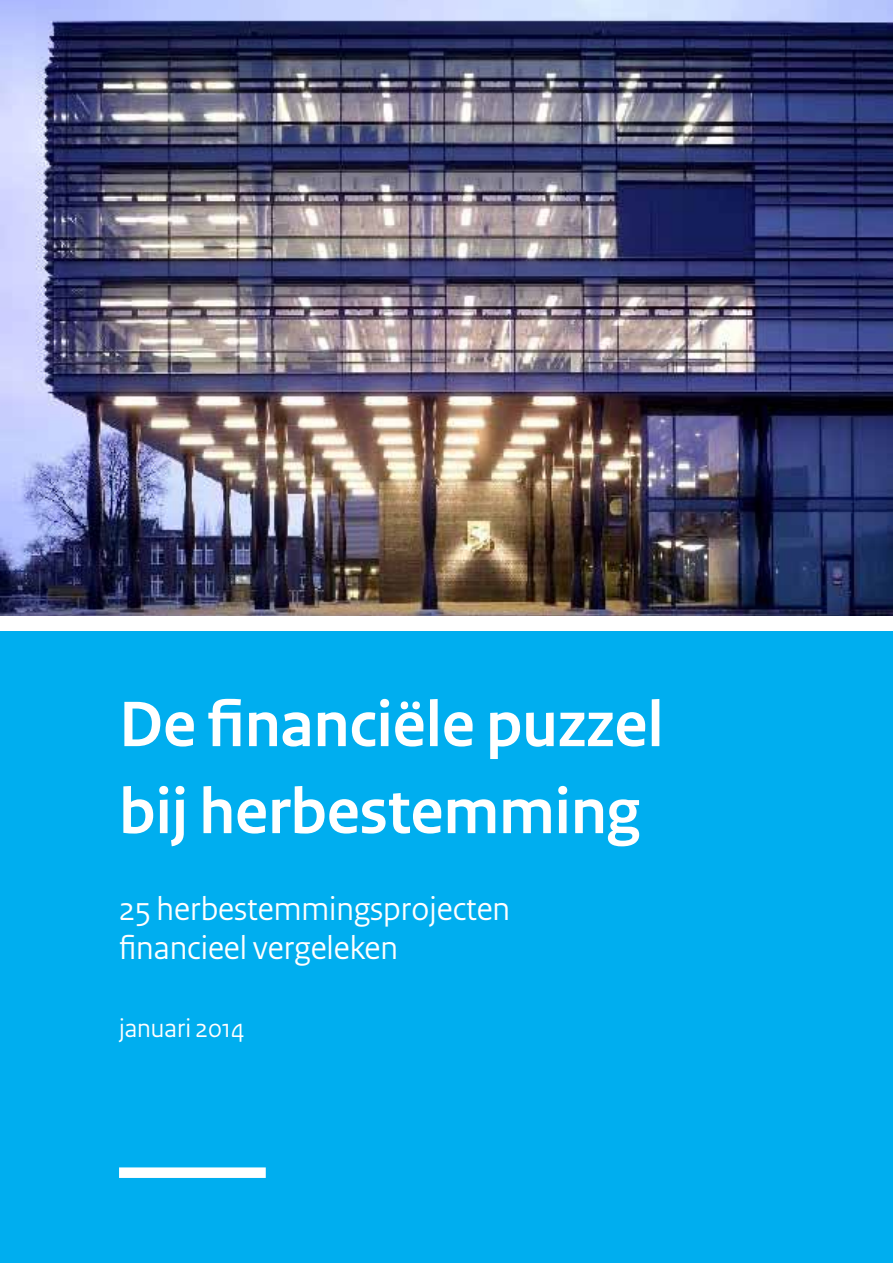
<style>
.page{position:relative;width:893px;height:1263px;background:#fff}
.page>*{position:absolute;margin:0;border:0;box-sizing:border-box;transform-origin:0 0}
.t1{font:700 67.5px/87px "Rijksoverheid Sans Heading";color:#fff}
.t2{font:34.5px/39px "Rijksoverheid Sans Heading";color:#fff}
.t3{font:27px "Rijksoverheid Sans Heading";color:#fff}
</style>
<div class="page">
<div style="left:0;top:631px;width:893px;height:632px;background:#00aeef"></div>
<div style="left:119px;top:1167px;width:147px;height:11px;background:#fff"></div>
<img style="left:0;top:0;width:893px;height:616px">
<h1 class="t1" style="left:119px;top:682px;width:546px">De financiële puzzel bij herbestemming</h1>
<p class="t2" style="left:119px;top:890px;width:393px">25 herbestemmingsprojecten financieel vergeleken</p>
<p class="t3" style="left:119px;top:1013px;width:127px">januari 2014</p>
</div>
